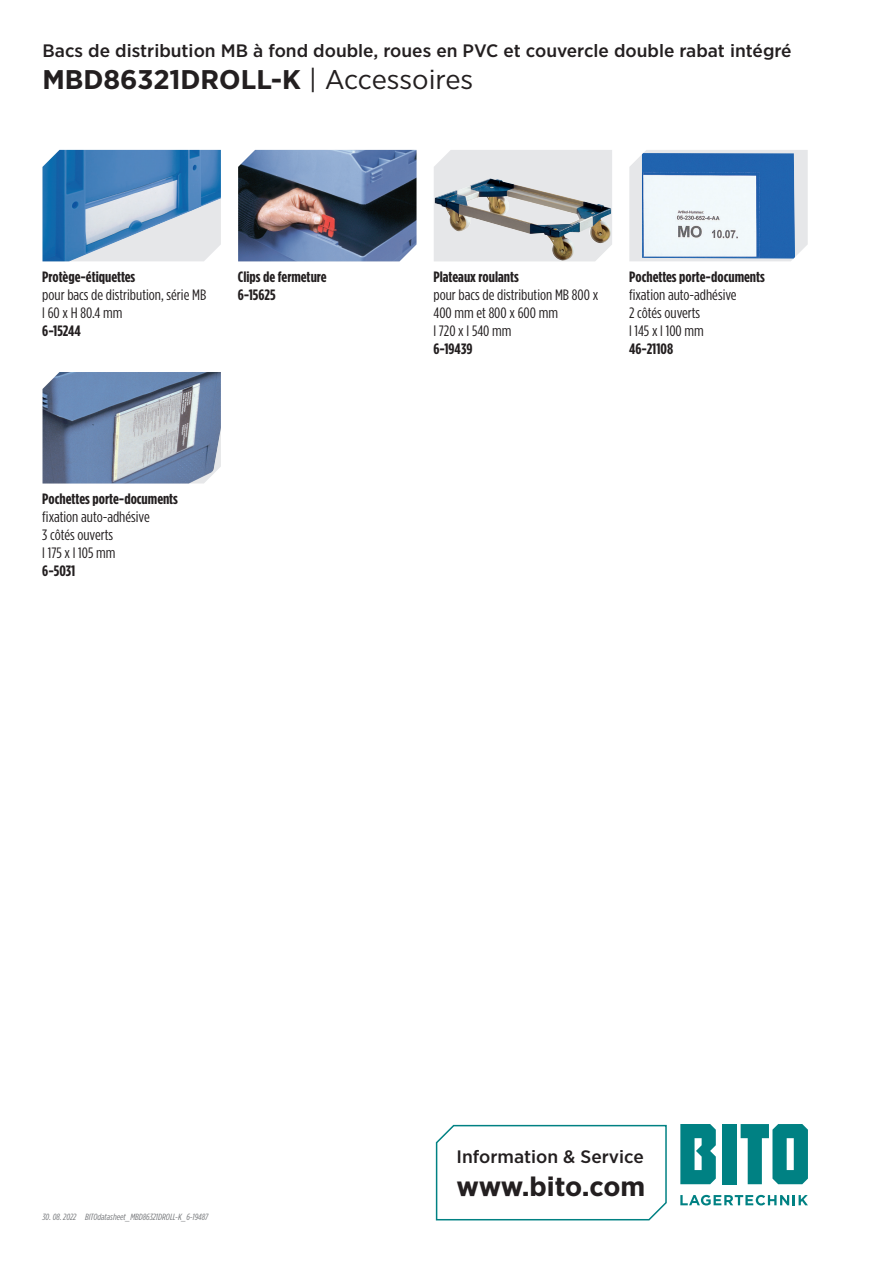
<style>
.page{position:relative;width:893px;height:1263px;background:#fff}
.page>*{position:absolute;margin:0;border:0;box-sizing:border-box;transform-origin:0 0}
.t1{font:700 27px "Gotham Narrow";color:#231f20;scale:1.1 1}
.t2{font:500 18px "Gotham Narrow";color:#231f20;scale:1.1 1}
.t3{font:15px/18px "Gotham Condensed";color:#231f20;scale:1.1 1}
.t4{font:700 15px/18px "Gotham Condensed";color:#231f20;scale:1.1 1}
.t5{font:italic 9px "Gotham Condensed";color:#76787b;scale:1.1 1}
.s1{font-weight:400}
</style>
<div class="page">
<svg style="left:680px;top:1195px;width:128px;height:10px"></svg>
<div style="left:723px;top:1124px;width:14px;height:60px;background:#008183"></div>
<svg style="left:680px;top:1124px;width:36px;height:60px;background:#229193"></svg>
<svg style="left:741px;top:1124px;width:67px;height:60px"></svg>
<svg style="left:435px;top:1124px;width:232px;height:97px"></svg>
<img style="left:43px;top:372px;width:178px;height:111px">
<svg style="left:629px;top:150px;width:179px;height:111px;background:#e8e9eb"></svg>
<img style="left:642px;top:153px;width:153px;height:106px">
<div style="left:434px;top:150px;width:178px;height:111px;background:#e6e7e9"></div>
<img style="left:435px;top:179px;width:177px;height:82px">
<img style="left:238px;top:150px;width:178px;height:111px">
<img style="left:43px;top:150px;width:178px;height:111px">
<p class="t2" style="left:43px;top:39px;width:682px">Bacs de distribution MB à fond double, roues en PVC et couvercle double rabat intégré</p>
<h1 class="t1" style="left:43px;top:62px;width:393px">MBD86321DROLL-K <span class="s1">| Accessoires</span></h1>
<p class="t4" style="left:42px;top:268px;width:86px">Protège-étiquettes</p>
<p class="t3" style="left:42px;top:285px;width:151px">pour bacs de distribution, série MB l 60 x H 80.4 mm</p>
<p class="t4" style="left:42px;top:322px;width:37px">6-15244</p>
<p class="t4" style="left:238px;top:268px;width:82px">Clips de fermeture<br>6-15625</p>
<p class="t4" style="left:42px;top:490px;width:125px">Pochettes porte-documents</p>
<p class="t3" style="left:42px;top:508px;width:99px">fixation auto-adhésive<br>3 côtés ouverts<br>l 175 x l 105 mm</p>
<p class="t4" style="left:42px;top:562px;width:32px">6-5031</p>
<p class="t4" style="left:433px;top:268px;width:79px">Plateaux roulants</p>
<p class="t3" style="left:433px;top:286px;width:151px">pour bacs de distribution MB 800 x<br>400 mm et 800 x 600 mm<br>l 720 x l 540 mm</p>
<p class="t4" style="left:433px;top:340px;width:37px">6-19439</p>
<p class="t4" style="left:629px;top:268px;width:125px">Pochettes porte-documents</p>
<p class="t3" style="left:629px;top:285px;width:99px">fixation auto-adhésive<br>2 côtés ouverts<br>l 145 x l 100 mm</p>
<p class="t4" style="left:629px;top:340px;width:42px">46-21108</p>
<p class="t5" style="left:43px;top:1212px;width:32px">30. 08. 2022</p>
<p class="t5" style="left:85px;top:1212px;width:113px">BITOdatasheet_MBD86321DROLL-K_6-19487</p>
<p class="t2" style="left:457px;top:1145px;width:172px">Information &amp; Service</p>
<h1 class="t1" style="left:457px;top:1169px;width:173px">www.bito.com</h1>
</div>
